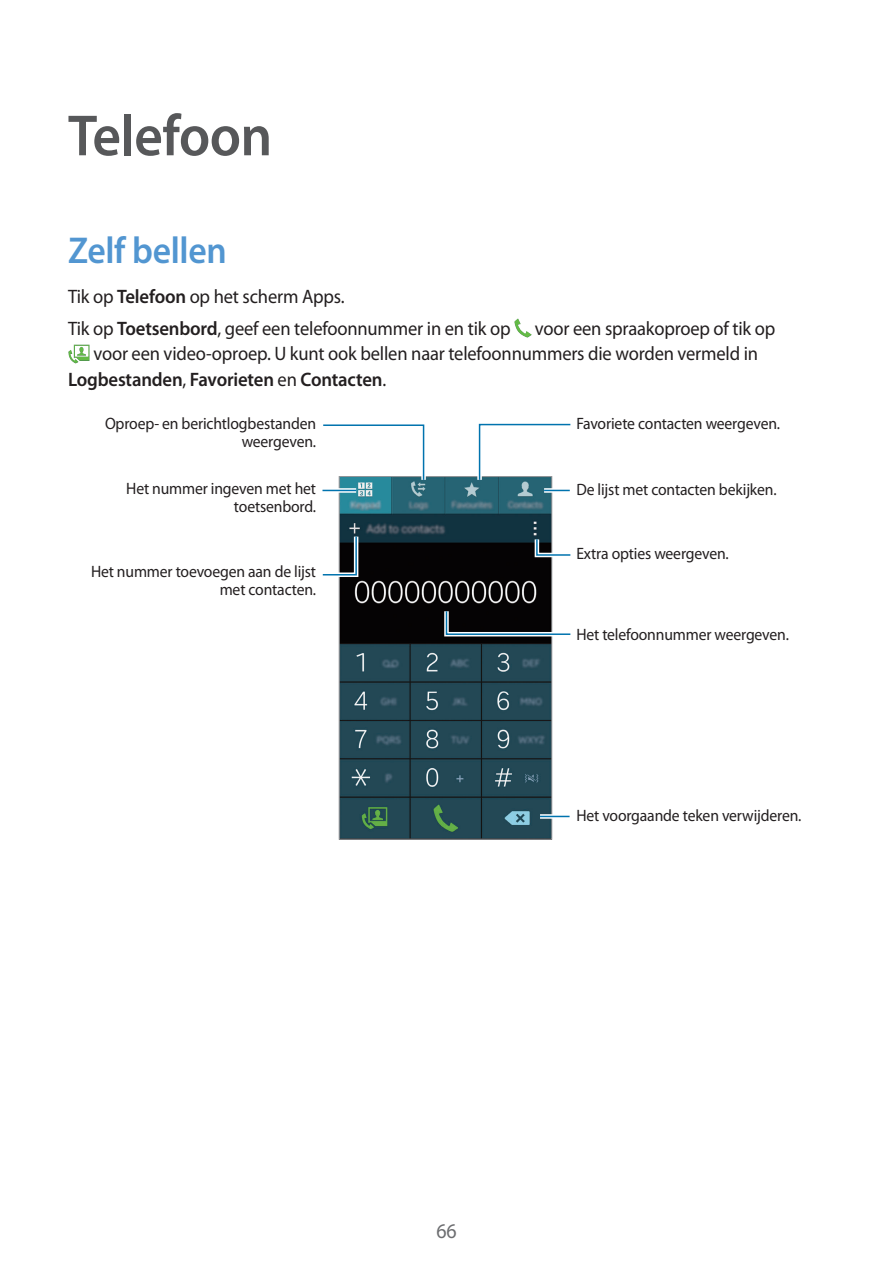
<style>
.page{position:relative;width:893px;height:1263px;background:#fff}
.page>*{position:absolute;margin:0;border:0;box-sizing:border-box;transform-origin:0 0}
.t1{font:600 58.5px "Myriad Pro";letter-spacing:-.01em;color:#57585a;scale:.95 1}
.t2{font:600 37.5px "Myriad Pro";letter-spacing:-.01em;color:#5296d1;scale:.95 1}
.t3{font:21px "Myriad Pro";color:#6c6d70;scale:.95 1}
.t4{font:19.5px/32px "Myriad Pro";letter-spacing:-.01em;color:#231f20;scale:.95 1}
.t5{font:16.5px/18px "Myriad Pro";letter-spacing:-.01em;color:#231f20;text-align:right;scale:.95 1}
.s1{font-weight:600}
</style>
<div class="page">
<img style="left:514px;top:319px;width:17px;height:19px">
<img style="left:68px;top:344px;width:22px;height:19px">
<svg style="left:338px;top:476px;width:215px;height:364px;background:#26424b"></svg>
<svg style="left:475px;top:423px;width:96px;height:61px"></svg>
<svg style="left:532px;top:535px;width:39px;height:24px"></svg>
<svg style="left:442px;top:607px;width:129px;height:32px"></svg>
<div style="left:540px;top:814px;width:30px;height:5px;background:#bfdbea"></div>
<hr style="left:540px;top:816px;width:30px;height:1px;background:#0073ae">
<div style="left:544px;top:488px;width:26px;height:5px;background:#bfdbea"></div>
<svg style="left:544px;top:490px;width:26px;height:1px"></svg>
<div style="left:322px;top:488px;width:34px;height:5px;background:#bfdbea"></div>
<hr style="left:322px;top:490px;width:34px;height:1px;background:#0073ae">
<svg style="left:323px;top:424px;width:105px;height:60px"></svg>
<svg style="left:322px;top:532px;width:39px;height:47px"></svg>
<h1 class="t1" style="left:68px;top:98px;width:216px">Telefoon</h1>
<h2 class="t2" style="left:68px;top:226px;width:169px">Zelf bellen</h2>
<p class="t4" style="left:68px;top:280px;width:746px">Tik op <span class="s1">Telefoon</span> op het scherm Apps.<br>Tik op <span class="s1">Toetsenbord</span>, geef een telefoonnummer in en tik op voor een spraakoproep of tik op</p>
<p class="t4" style="left:68px;top:341px;width:728px;line-height:25.5px;text-indent:25px">voor een video-oproep. U kunt ook bellen naar telefoonnummers die worden vermeld in<br><span class="s1">Logbestanden</span>, <span class="s1">Favorieten</span> en <span class="s1">Contacten</span>.</p>
<p class="t5" style="left:105px;top:414px;width:224px">Oproep- en berichtlogbestanden weergeven.</p>
<p class="t5" style="left:126px;top:479px;width:201px">Het nummer ingeven met het toetsenbord.</p>
<p class="t5" style="left:91px;top:563px;width:238px">Het nummer toevoegen aan de lijst met contacten.</p>
<p class="t5" style="left:576px;top:415px;width:216px">Favoriete contacten weergeven.</p>
<p class="t5" style="left:576px;top:480px;width:212px">De lijst met contacten bekijken.</p>
<p class="t5" style="left:576px;top:544px;width:162px">Extra opties weergeven.</p>
<p class="t5" style="left:576px;top:625px;width:225px">Het telefoonnummer weergeven.</p>
<p class="t5" style="left:576px;top:807px;width:239px">Het voorgaande teken verwijderen.</p>
<p class="t3" style="left:436px;top:1218px;width:23px">66</p>
</div>
